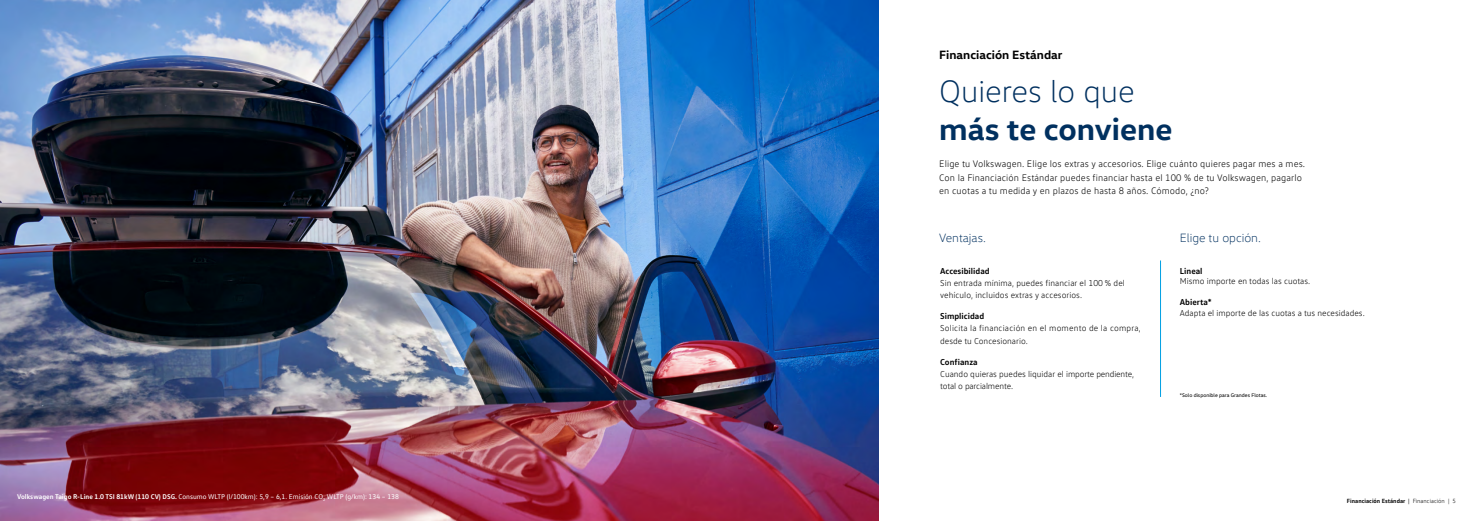
<style>
.page{position:relative;width:1474px;height:521px;background:#fff}
.page>*{position:absolute;margin:0;border:0;box-sizing:border-box;transform-origin:0 0}
.t1{font:700 31.5px "VW Head";color:#00305f}
.t2{font:300 31.5px "VW Head";color:#00305f}
.t3{font:300 12.25px "VW Head";color:#00305f}
.t4{font:700 12.25px "VW Head";color:#000}
.t5{font:300 9.62px/13.3px "VW Text";letter-spacing:.01em;color:#000}
.t6{font:300 8.75px/12.2px "VW Text";color:#000}
.t7{font:300 8.75px/12.2px "VW Text";letter-spacing:.02em;color:#000}
.t8{font:700 8.75px "VW Text";color:#000}
.t9{font:7px "VW Text";color:#fff}
.t10{font:700 6.12px "VW Text";color:#000}
.t11{font:5.25px "VW Head";color:#000}
.s1{font-weight:700}
.s2{font-weight:400}
.s3{font-weight:300}
</style>
<div class="page">
<img style="left:0;top:0;width:878px;height:521px">
<hr style="left:1160px;top:260px;width:1px;height:137px;background:#009fe3">
<p class="t9" style="left:17px;top:492px;width:383px"><span class="s1">Volkswagen Taigo R-Line 1.0 TSI 81kW (110 CV) DSG.</span> Consumo WLTP (l/100km): 5,9 – 6,1. Emisión CO<sub>2</sub> WLTP (g/km): 134 – 138</p>
<h2 class="t4" style="left:939px;top:47px;width:125px">Financiación Estándar</h2>
<h1 class="t2" style="left:939px;top:73px;width:197px">Quieres lo que</h1>
<h1 class="t1" style="left:939px;top:109px;width:234px">más te conviene</h1>
<p class="t5" style="left:939px;top:157px;width:367px">Elige tu Volkswagen. Elige los extras y accesorios. Elige cuánto quieres pagar mes a mes.<br>Con la Financiación Estándar puedes financiar hasta el 100 % de tu Volkswagen, pagarlo en cuotas a tu medida y en plazos de hasta 8 años. Cómodo, ¿no?</p>
<h2 class="t3" style="left:939px;top:231px;width:48px">Ventajas.</h2>
<h2 class="t3" style="left:1179px;top:231px;width:82px">Elige tu opción.</h2>
<p class="t8" style="left:940px;top:265px;width:51px">Accesibilidad</p>
<p class="t6" style="left:940px;top:277px;width:186px">Sin entrada mínima, puedes financiar el 100 % del vehículo, incluidos extras y accesorios.</p>
<p class="t8" style="left:940px;top:310px;width:46px">Simplicidad</p>
<p class="t7" style="left:940px;top:322px;width:202px">Solicita la financiación en el momento de la compra, desde tu Concesionario.</p>
<p class="t8" style="left:940px;top:356px;width:39px">Confianza</p>
<p class="t6" style="left:940px;top:368px;width:195px">Cuando quieras puedes liquidar el importe pendiente, total o parcialmente.</p>
<p class="t8" style="left:1179px;top:265px;width:24px">Lineal</p>
<p class="t6" style="left:1179px;top:275px;width:132px">Mismo importe en todas las cuotas.</p>
<p class="t8" style="left:1179px;top:296px;width:33px">Abierta*</p>
<p class="t6" style="left:1179px;top:306px;width:186px">Adapta el importe de las cuotas a tus necesidades.</p>
<p class="t11" style="left:1179px;top:392px;width:89px">*Solo disponible para Grandes Flotas.</p>
<p class="t10" style="left:1346px;top:497px;width:110px">Financiación Estándar <span class="s2">|</span> <span class="s3">Financiación | 5</span></p>
</div>
